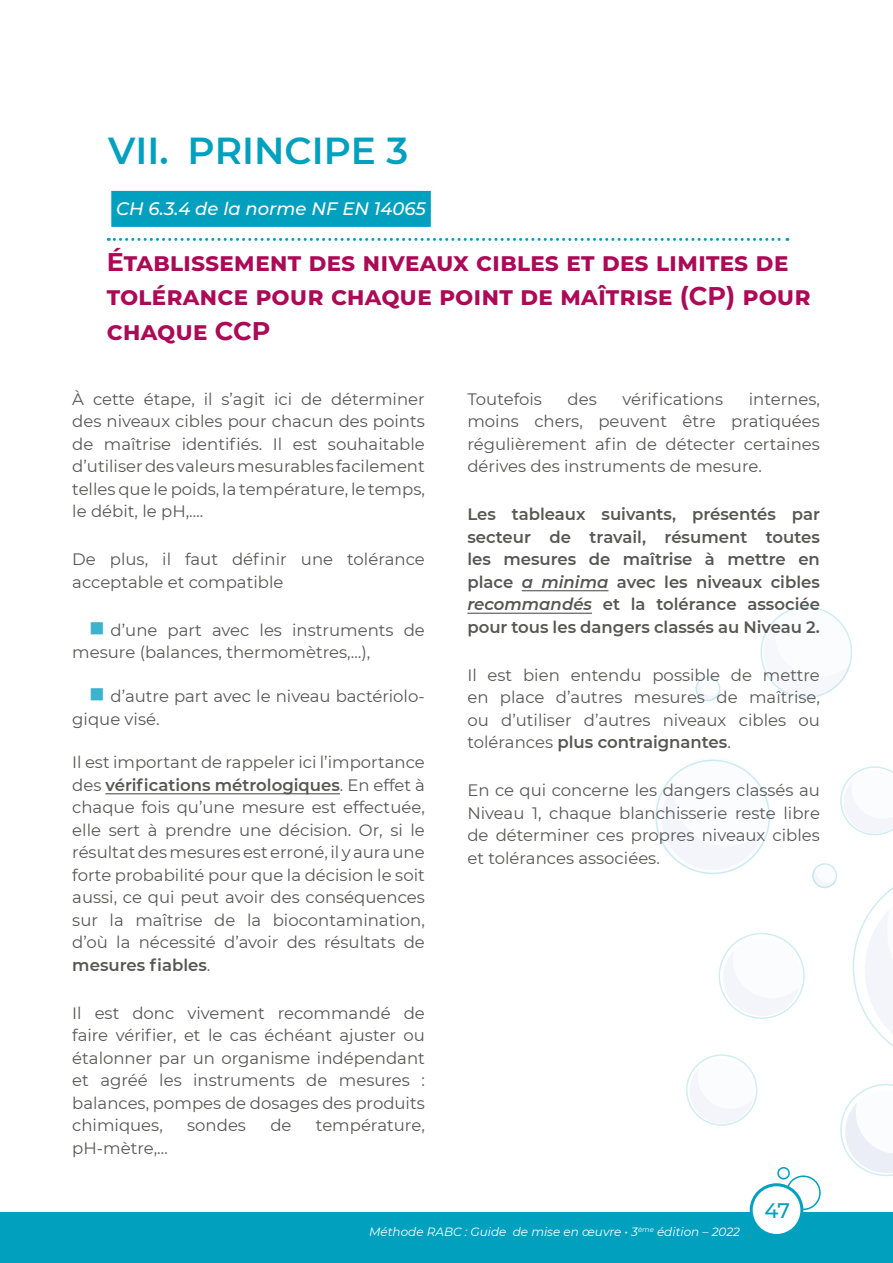
<style>
.page{position:relative;width:893px;height:1263px;background:#fff}
.page>*{position:absolute;margin:0;border:0;box-sizing:border-box;transform-origin:0 0}
.t1{font:600 37.5px "Montserrat";color:#00a0be}
.t2{font:700 25.5px/34.5px "Montserrat";letter-spacing:.01em;color:#ac0a56}
.t3{font:500 21px "Montserrat";color:#00a0be}
.t4{font:italic 500 18px "Montserrat";color:#fff}
.t5{font:16.5px/22.5px "Montserrat";color:#575756;text-align:justify}
.t6{font:600 16.5px/22.5px "Montserrat";color:#575756;text-align:justify}
.t7{font:italic 12px "Montserrat";color:#fff}
.s1{color:#3db2cc}
.s2{font-weight:600}
.s3{font-style:italic}
</style>
<div class="page">
<svg style="left:763px;top:621px;width:88px;height:77px"></svg>
<svg style="left:686px;top:1056px;width:72px;height:68px"></svg>
<svg style="left:719px;top:934px;width:84px;height:85px"></svg>
<svg style="left:698px;top:676px;width:23px;height:26px"></svg>
<svg style="left:813px;top:863px;width:24px;height:25px"></svg>
<svg style="left:658px;top:759px;width:112px;height:116px"></svg>
<div style="left:761px;top:607px;width:90px;height:90px;background:#fbfcfe;border-radius:50%"></div>
<div style="left:760px;top:606px;width:92px;height:92px;border:2px solid #00a0be;border-radius:50%"></div>
<svg style="left:840px;top:766px;width:53px;height:70px"></svg>
<div style="left:686px;top:1054px;width:71px;height:72px;border:2px solid #00a0be;border-radius:50%"></div>
<div style="left:719px;top:933px;width:86px;height:86px;border:2px solid #00a0be;border-radius:50%"></div>
<div style="left:695px;top:676px;width:25px;height:25px;border:2px solid #00a0be;border-radius:50%"></div>
<div style="left:812px;top:863px;width:25px;height:25px;border:2px solid #00a0be;border-radius:50%"></div>
<div style="left:655px;top:760px;width:115px;height:114px;border:2px solid #00a0be;border-radius:50%"></div>
<svg style="left:853px;top:887px;width:40px;height:160px"></svg>
<svg style="left:840px;top:1084px;width:53px;height:92px"></svg>
<div style="left:0;top:1212px;width:893px;height:51px;background:#00a0be"></div>
<div style="left:786px;top:1175px;width:35px;height:35px;border:2px solid #00a0be;border-radius:50%"></div>
<div style="left:751px;top:1185px;width:51px;height:50px;background:#fff;border-radius:50%"></div>
<div style="left:750px;top:1183px;width:53px;height:54px;border:3px solid #00a0be;border-radius:50%"></div>
<svg style="left:777px;top:1167px;width:43px;height:44px"></svg>
<div style="left:777px;top:1167px;width:13px;height:12px;border:2px solid #00a0be;border-radius:50%"></div>
<div style="left:111px;top:191px;width:320px;height:36px;background:#00a0be"></div>
<svg style="left:108px;top:238px;width:680px;height:3px"></svg>
<hr style="left:105px;top:793px;width:235px;height:1px;background:#575756">
<hr style="left:522px;top:590px;width:86px;height:1px;background:#575756">
<hr style="left:467px;top:613px;width:125px;height:1px;background:#575756">
<h1 class="t1" style="left:108px;top:124px;width:301px">VII. PRINCIPE 3</h1>
<p class="t4" style="left:116px;top:196px;width:311px">CH 6.3.4 de la norme NF EN 14065</p>
<h2 class="t2" style="left:107px;top:243px;width:706px">Établissement des niveaux cibles et des limites de tolérance pour chaque point de maîtrise (CP) pour chaque CCP</h2>
<p class="t5" style="left:72px;top:387px;width:354px">À cette étape, il s’agit ici de déterminer des niveaux cibles pour chacun des points de maîtrise identifiés. Il est souhaitable d’utiliser des valeurs mesurables facilement telles que le poids, la température, le temps, le débit, le pH,….</p>
<p class="t5" style="left:72px;top:548px;width:354px">De plus, il faut définir une tolérance acceptable et compatible</p>
<p class="t5" style="left:72px;top:618px;width:354px;text-indent:17px"><span class="s1">■</span> d’une part avec les instruments de mesure (balances, thermomètres,…),</p>
<p class="t5" style="left:72px;top:684px;width:354px;text-indent:17px"><span class="s1">■</span> d’autre part avec le niveau bactériolo&shy;gique visé.</p>
<p class="t5" style="left:72px;top:751px;width:354px">Il est important de rappeler ici l’importance des <span class="s2">vérifications métrologiques</span>. En effet à chaque fois qu’une mesure est effectuée, elle sert à prendre une décision. Or, si le résultat des mesures est erroné, il y aura une forte probabilité pour que la décision le soit aussi, ce qui peut avoir des conséquences sur la maîtrise de la biocontamination, d’où la nécessité d’avoir des résultats de <span class="s2">mesures fiables</span>.</p>
<p class="t5" style="left:72px;top:1001px;width:354px">Il est donc vivement recommandé de faire vérifier, et le cas échéant ajuster ou étalonner par un organisme indépendant et agréé les instruments de mesures : balances, pompes de dosages des produits chimiques,</p>
<p class="t5" style="left:187px;top:1114px;width:60px">sondes</p>
<p class="t5" style="left:270px;top:1114px;width:23px">de</p>
<p class="t5" style="left:316px;top:1114px;width:110px">température,</p>
<p class="t5" style="left:72px;top:1136px;width:97px">pH-mètre,…</p>
<p class="t5" style="left:467px;top:387px;width:76px">Toutefois</p>
<p class="t5" style="left:568px;top:387px;width:31px">des</p>
<p class="t5" style="left:622px;top:387px;width:102px">vérifications</p>
<p class="t5" style="left:467px;top:387px;width:354px;text-indent:281px">internes, moins chers, peuvent être pratiquées régulièrement afin de détecter certaines dérives des instruments de mesure.</p>
<p class="t6" style="left:467px;top:502px;width:354px">Les tableaux suivants, présentés par secteur de travail, résument toutes les mesures de maîtrise à mettre en place <span class="s3">a minima</span> avec les niveaux cibles <span class="s3">recommandés</span> et la tolérance associée pour tous les dangers classés au Niveau 2.</p>
<p class="t5" style="left:467px;top:663px;width:354px">Il est bien entendu possible de mettre en place d’autres mesures de maîtrise, ou d’utiliser d’autres niveaux cibles ou tolérances <span class="s2">plus contraignantes</span>.</p>
<p class="t5" style="left:467px;top:779px;width:354px">En ce qui concerne les dangers classés au Niveau 1, chaque blanchisserie reste libre de déterminer ces propres niveaux cibles et tolérances associées.</p>
<p class="t3" style="left:764px;top:1196px;width:27px">47</p>
<p class="t7" style="left:369px;top:1223px;width:372px">Méthode RABC : Guide de mise en œuvre • 3<sup>ème</sup> édition – 2022</p>
</div>
